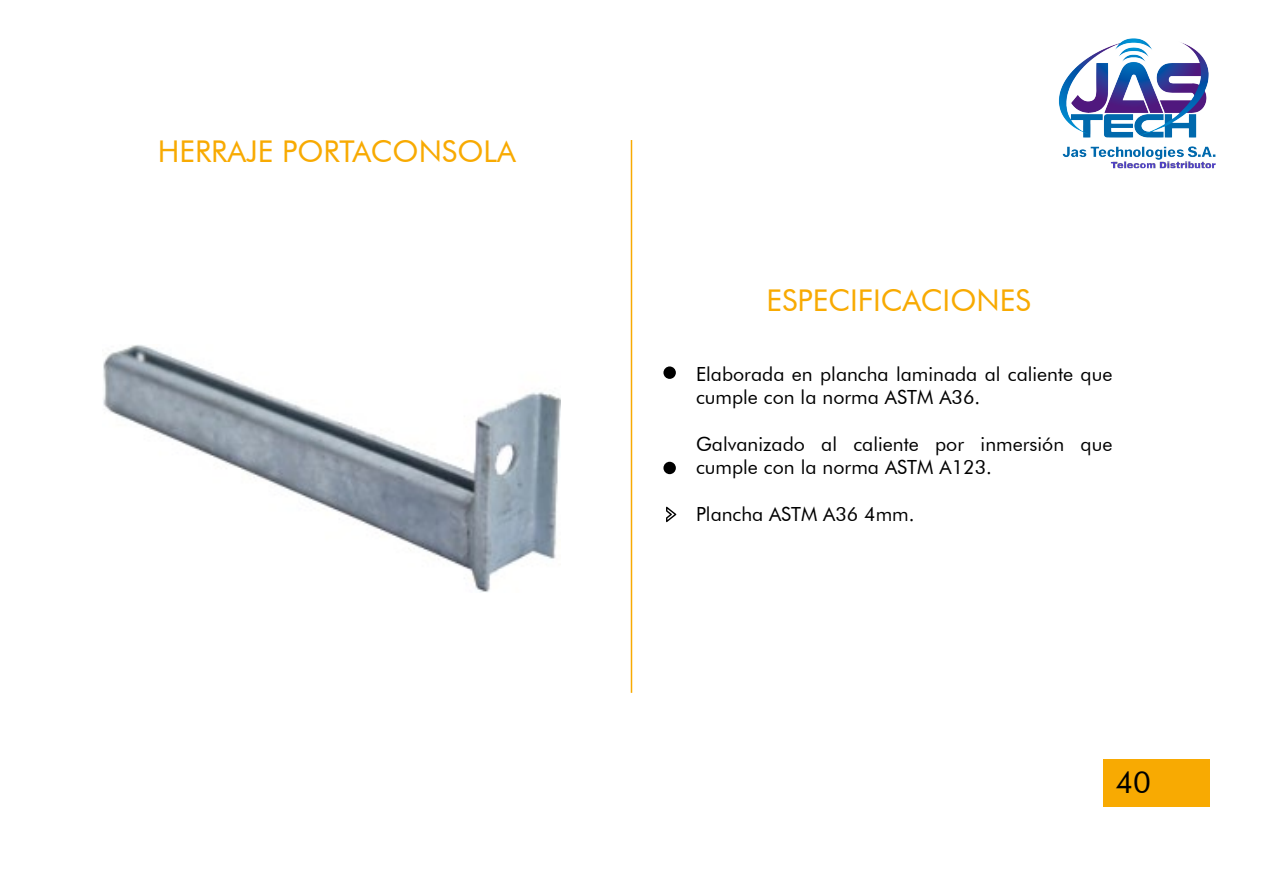
<style>
.page{position:relative;width:1263px;height:893px;background:#fff}
.page>*{position:absolute;margin:0;border:0;box-sizing:border-box;transform-origin:0 0}
.t1{font:30.15px "Futura BT";color:#000}
.t2{font:30px "Futura BT";color:#f8aa02}
.t3{font:19.5px/23.4px "Futura BT";color:#000}
</style>
<div class="page">
<hr style="left:631px;top:140px;width:1px;height:553px;background:#f8aa02">
<div style="left:663px;top:366px;width:13px;height:13px;background:#000;border-radius:50%"></div>
<div style="left:663px;top:462px;width:13px;height:12px;background:#000;border-radius:50%"></div>
<div style="left:1103px;top:759px;width:106px;height:47px;background:#f8aa02"></div>
<img style="left:103px;top:344px;width:458px;height:248px">
<svg style="left:666px;top:507px;width:10px;height:15px"></svg>
<img style="left:1059px;top:38px;width:157px;height:131px">
<h2 class="t2" style="left:158px;top:133px;width:359px">HERRAJE PORTACONSOLA</h2>
<h2 class="t2" style="left:766px;top:282px;width:266px">ESPECIFICACIONES</h2>
<p class="t3" style="left:696px;top:362px;width:418px">Elaborada en plancha laminada al caliente que cumple con la norma ASTM A36.</p>
<p class="t3" style="left:696px;top:432px;width:418px">Galvanizado al caliente por inmersión que cumple con la norma ASTM A123.</p>
<p class="t3" style="left:696px;top:502px;width:220px">Plancha ASTM A36 4mm.</p>
<h1 class="t1" style="left:1115px;top:764px;width:37px">40</h1>
</div>
